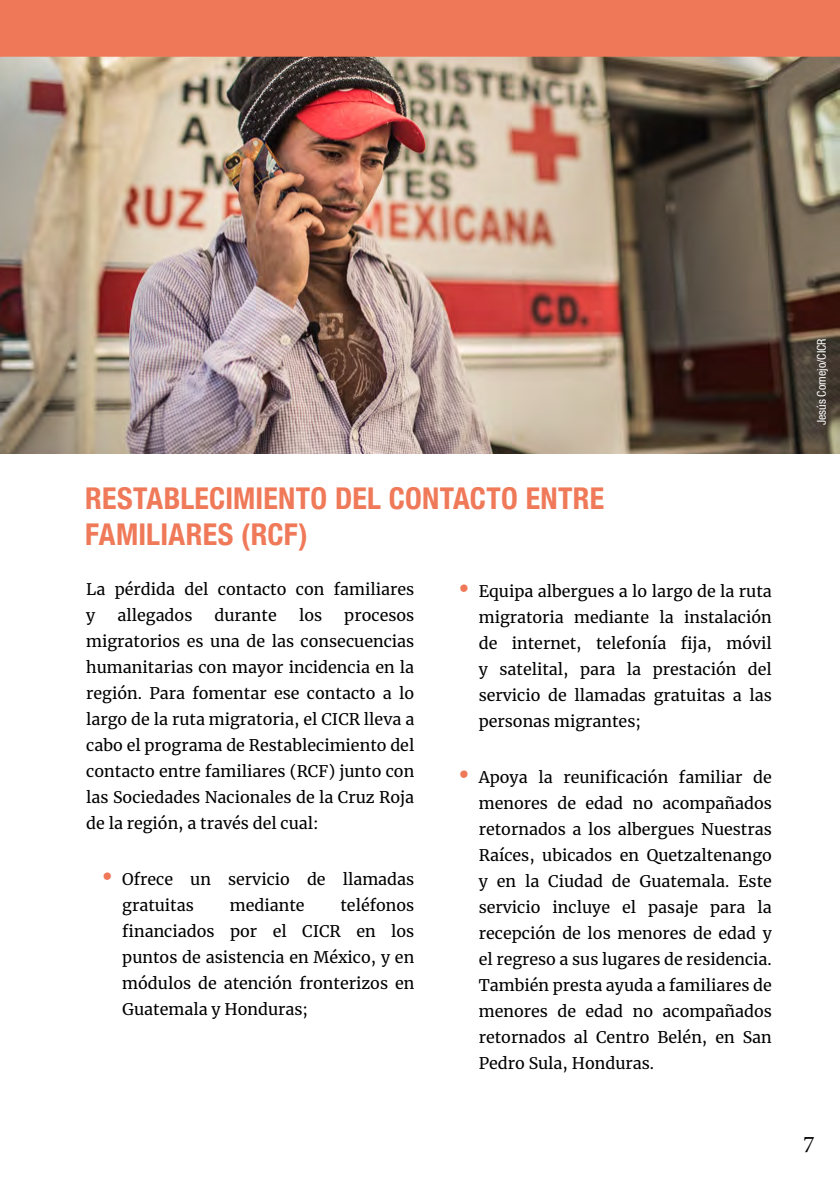
<style>
.page{position:relative;width:840px;height:1191px;background:#fff}
.page>*{position:absolute;margin:0;border:0;box-sizing:border-box;transform-origin:0 0}
.t1{font:700 condensed 30px/36px "Helvetica Neue LT Com";letter-spacing:.01em;color:#ef7958}
.t2{font:24px "Minion Pro";color:#000}
.t3{font:16px/26px "Merriweather";color:#000;text-align:justify}
.t4{font:condensed 12px "Helvetica Neue LT Com";color:#fff}
.s1{font-size:38px;color:#ef7858}
</style>
<div class="page">
<img style="left:0;top:57px;width:839px;height:397px">
<div style="left:0;top:0;width:839px;height:57px;background:#ef7858"></div>
<h1 class="t1" style="left:85px;top:480px;width:520px">RESTABLECIMIENTO DEL CONTACTO ENTRE<br>FAMILIARES (RCF)</h1>
<p class="t3" style="left:86px;top:575px;width:329px">La pérdida del contacto con familiares y</p>
<p class="t3" style="left:478px;top:577px;width:294px;text-indent:-23px"><span class="s1">•</span> Equipa albergues a lo largo de la ruta migratoria mediante la instalación de internet, telefonía fija, móvil y satelital, para la prestación del servicio de llamadas gratuitas a las personas migrantes;</p>
<p class="t3" style="left:478px;top:763px;width:294px;text-indent:-23px"><span class="s1">•</span> Apoya la reunificación familiar de menores de edad no acompañados retornados a los albergues Nuestras Raíces, ubicados en Quetzaltenango y en la Ciudad de Guatemala. Este servicio incluye el pasaje para la recepción de los menores de edad y el regreso a sus lugares de residencia.<br>También presta ayuda a familiares de menores de edad no acompañados retornados al Centro Belén, en San Pedro Sula, Honduras.</p>
<p class="t3" style="left:117px;top:601px;width:76px">allegados</p>
<p class="t3" style="left:214px;top:601px;width:64px">durante</p>
<p class="t3" style="left:299px;top:601px;width:25px">los</p>
<p class="t3" style="left:86px;top:601px;width:329px;text-indent:258px">procesos migratorios es una de las consecuencias humanitarias con mayor incidencia en la región. Para fomentar ese contacto a lo largo de la ruta migratoria, el CICR lleva a cabo el programa de Restablecimiento del contacto entre familiares (RCF) junto con las Sociedades Nacionales de la Cruz Roja de la región, a través del cual:</p>
<p class="t3" style="left:122px;top:865px;width:293px;text-indent:-23px"><span class="s1">•</span> Ofrece un servicio de llamadas gratuitas</p>
<p class="t3" style="left:122px;top:891px;width:293px;text-indent:218px">teléfonos financiados por el CICR en los puntos de asistencia en México, y en módulos de atención fronterizos en Guatemala y Honduras;</p>
<p class="t3" style="left:230px;top:891px;width:76px">mediante</p>
<p class="t4" style="left:814px;top:425px;width:88px;rotate:-90deg">Jesús Cornejo/CICR</p>
<h2 class="t2" style="left:802px;top:1128px;width:13px">7</h2>
</div>
